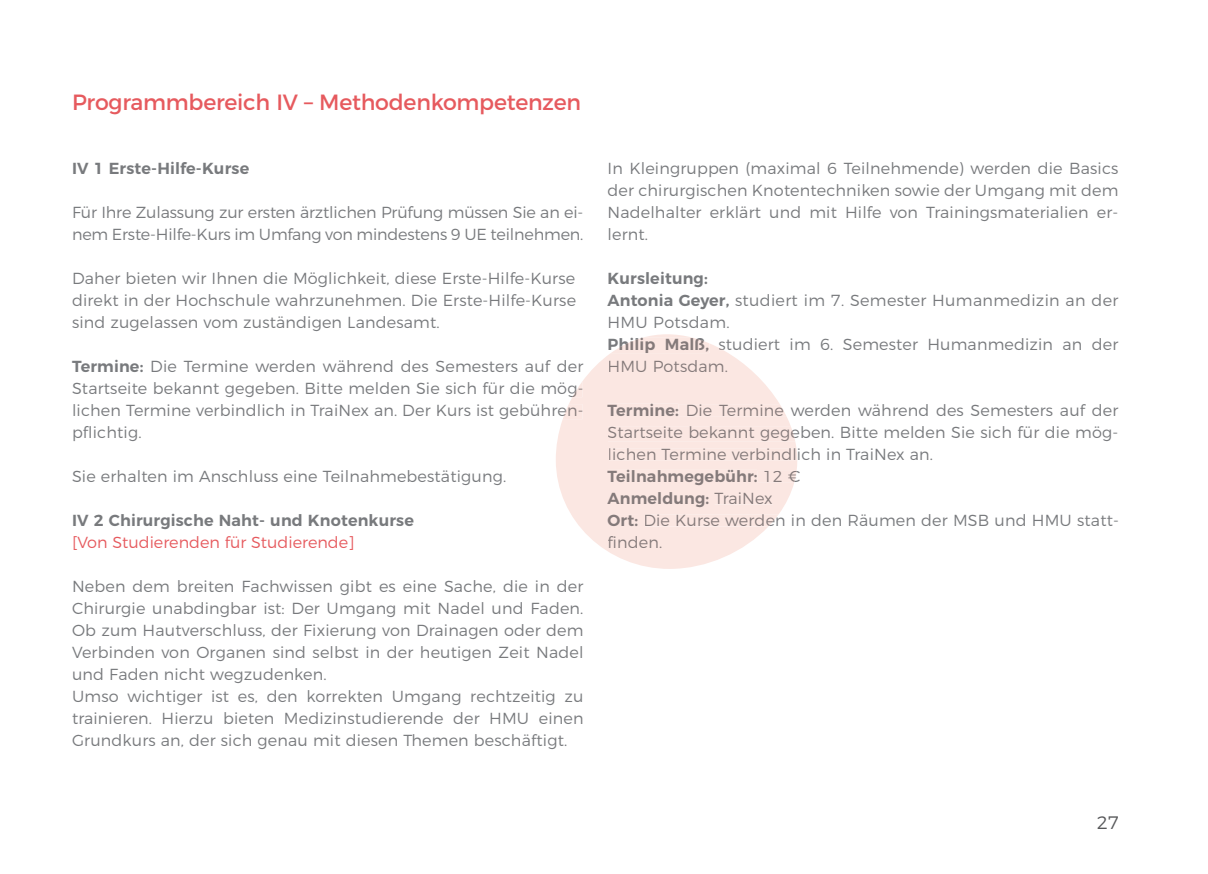
<style>
.page{position:relative;width:1208px;height:874px;background:#fff}
.page>*{position:absolute;margin:0;border:0;box-sizing:border-box;transform-origin:0 0}
.t1{font:22px "Montserrat";letter-spacing:-.01em;color:#e65a5e}
.t2{font:300 18px "Montserrat";color:#57585a}
.t3{font:300 16px/22px "Montserrat";letter-spacing:.01em;color:#787a7d;text-align:justify}
.t4{font:300 16px/22px "Montserrat";letter-spacing:.01em;color:#847a7a}
.t5{font:300 16px/22px "Montserrat";letter-spacing:-.01em;color:#787a7d}
.t6{font:600 16px "Montserrat";letter-spacing:.01em;color:#787a7d}
.t7{font:300 16px "Montserrat";color:#e65a5e}
.s1{font-weight:600}
</style>
<div class="page">
<svg style="left:556px;top:334px;width:241px;height:234px;fill:#fbe7e2"></svg>
<svg style="left:572px;top:382px;width:10px;height:15px"></svg>
<svg style="left:562px;top:404px;width:20px;height:15px"></svg>
<svg style="left:610px;top:337px;width:99px;height:16px"></svg>
<svg style="left:719px;top:347px;width:4px;height:3px"></svg>
<div style="left:609px;top:360px;width:119px;height:12px;background:#fbe7e2"></div>
<div style="left:607px;top:403px;width:71px;height:13px;background:#fbe7e2"></div>
<svg style="left:679px;top:404px;width:107px;height:12px"></svg>
<div style="left:608px;top:426px;width:187px;height:15px;background:#fbe7e2"></div>
<div style="left:609px;top:448px;width:188px;height:12px;background:#fbe7e2"></div>
<div style="left:607px;top:469px;width:150px;height:16px;background:#fbe7e2"></div>
<svg style="left:758px;top:470px;width:38px;height:12px"></svg>
<div style="left:607px;top:492px;width:102px;height:15px;background:#fbe7e2"></div>
<div style="left:714px;top:492px;width:58px;height:12px;background:#fbe7e2"></div>
<div style="left:608px;top:514px;width:30px;height:12px;background:#fbe7e2"></div>
<div style="left:645px;top:514px;width:133px;height:12px;background:#fbe7e2"></div>
<div style="left:608px;top:536px;width:54px;height:12px;background:#fbe7e2"></div>
<h1 class="t1" style="left:72px;top:85px;width:510px">Programmbereich IV – Methodenkompetenzen</h1>
<p class="t6" style="left:72px;top:155px;width:179px">IV 1 Erste-Hilfe-Kurse</p>
<p class="t5" style="left:72px;top:200px;width:513px">Für Ihre Zulassung zur ersten ärztlichen Prüfung müssen Sie an ei&shy;nem Erste-Hilfe-Kurs im Umfang von mindestens 9 UE teilnehmen.</p>
<p class="t3" style="left:72px;top:266px;width:505px">Daher bieten wir Ihnen die Möglichkeit, diese Erste-Hilfe-Kurse direkt in der Hochschule wahrzunehmen. Die Erste-Hilfe-Kurse sind zugelassen vom zuständigen Landesamt.</p>
<p class="t3" style="left:72px;top:354px;width:513px"><span class="s1">Termine:</span> Die Termine werden während des Semesters auf der</p>
<p class="t4" style="left:72px;top:376px;width:513px">Startseite bekannt gegeben. Bitte melden Sie sich für die mög&shy;lichen Termine verbindlich in TraiNex an. Der Kurs ist gebühren-</p>
<p class="t3" style="left:72px;top:420px;width:71px">pflichtig.</p>
<p class="t3" style="left:72px;top:464px;width:436px">Sie erhalten im Anschluss eine Teilnahmebestätigung.</p>
<p class="t6" style="left:72px;top:507px;width:343px">IV 2 Chirurgische Naht- und Knotenkurse</p>
<p class="t7" style="left:72px;top:529px;width:284px">[Von Studierenden für Studierende]</p>
<p class="t3" style="left:72px;top:574px;width:513px;text-align:left">Neben dem breiten Fachwissen gibt es eine Sache, die in der Chirurgie unabdingbar ist: Der Umgang mit Nadel und Faden.<br>Ob zum Hautverschluss, der Fixierung von Drainagen oder dem Verbinden von Organen sind selbst in der heutigen Zeit Nadel und Faden nicht wegzudenken.<br>Umso wichtiger ist es, den korrekten Umgang rechtzeitig zu trainieren. Hierzu bieten Medizinstudierende der HMU einen Grundkurs an, der sich genau mit diesen Themen beschäftigt.</p>
<p class="t3" style="left:607px;top:156px;width:512px">In Kleingruppen (maximal 6 Teilnehmende) werden die Basics der chirurgischen Knotentechniken sowie der Umgang mit dem Nadelhalter erklärt und mit Hilfe von Trainingsmaterialien er&shy;lernt.</p>
<p class="t3" style="left:607px;top:266px;width:512px;text-align:left"><span class="s1">Kursleitung:<br>Antonia Geyer,</span> studiert im 7. Semester Humanmedizin an der<br>HMU Potsdam.</p>
<p class="t4" style="left:607px;top:332px;width:512px"><span class="s1">Philip Malß,</span> studiert im 6. Semester Humanmedizin an der<br>HMU Potsdam.</p>
<p class="t4" style="left:607px;top:398px;width:513px"><span class="s1">Termine:</span> Die Termine werden während des Semesters auf der Startseite bekannt gegeben. Bitte melden Sie sich für die mög&shy;lichen Termine verbindlich in TraiNex an.<br><span class="s1">Teilnahmegebühr:</span> 12 €<br><span class="s1">Anmeldung:</span> TraiNex<br><span class="s1">Ort:</span> Die Kurse werden in den Räumen der MSB und HMU statt&shy;finden.</p>
<p class="t2" style="left:1096px;top:808px;width:24px">27</p>
</div>
